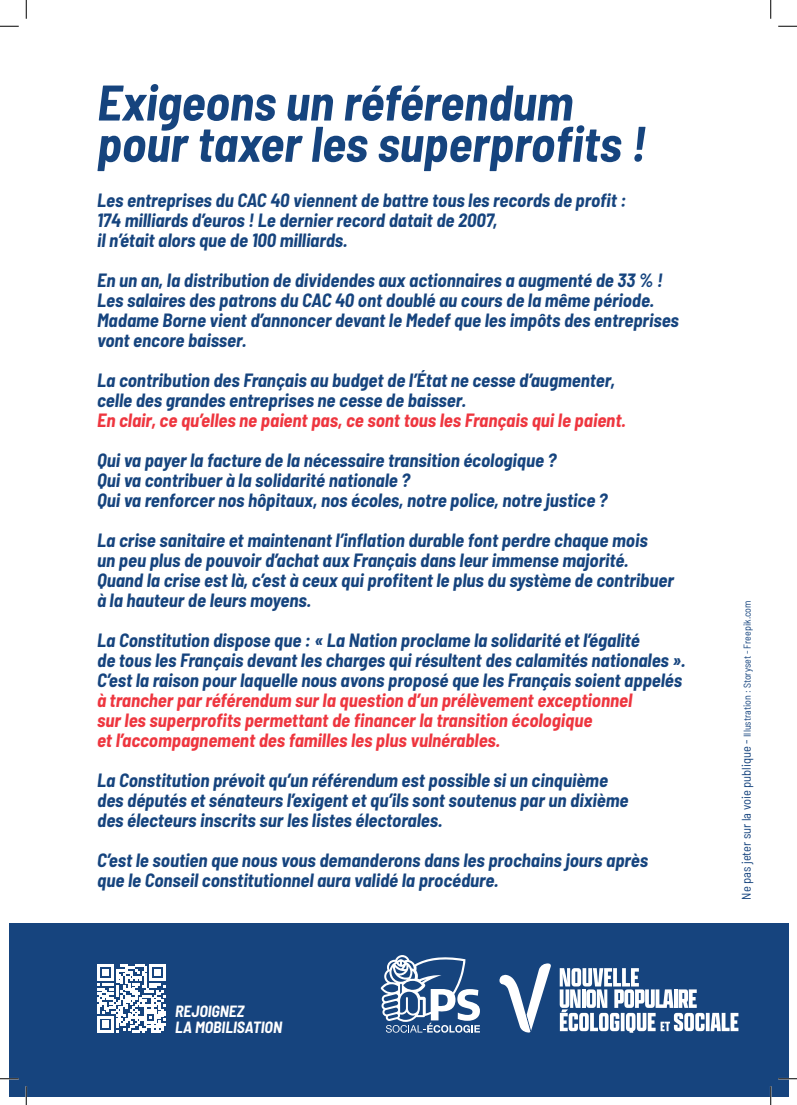
<style>
.page{position:relative;width:797px;height:1105px;background:#fff}
.page>*{position:absolute;margin:0;border:0;box-sizing:border-box;transform-origin:0 0}
.t1{font:italic 700 semi-condensed 50px/41.2px "Barlow";color:#16447e}
.t2{font:italic 700 semi-condensed 18.75px/20px "Barlow";color:#16447e}
.t3{font:italic 700 semi-condensed 18.75px/20px "Barlow";color:#ee363f}
.t4{font:italic 700 semi-condensed 15.88px/16.2px "Barlow";color:#fff}
.t5{font:semi-condensed 10px "Barlow";color:#16447e}
.s1{font-size:12.5px}
</style>
<div class="page">
<div style="left:9px;top:923px;width:779px;height:173px;background:#16447e"></div>
<svg style="left:97px;top:964px;width:69px;height:69px"></svg>
<svg style="left:381px;top:955px;width:99px;height:78px"></svg>
<svg style="left:499px;top:963px;width:52px;height:69px"></svg>
<svg style="left:559px;top:968px;width:179px;height:65px"></svg>
<svg style="left:0;top:25px;width:19px;height:2px"></svg>
<svg style="left:778px;top:25px;width:19px;height:2px"></svg>
<svg style="left:0;top:1078px;width:19px;height:1px"></svg>
<svg style="left:778px;top:1078px;width:19px;height:1px"></svg>
<svg style="left:25px;top:0;width:2px;height:19px"></svg>
<svg style="left:25px;top:1086px;width:2px;height:19px"></svg>
<svg style="left:770px;top:0;width:1px;height:19px"></svg>
<svg style="left:770px;top:1086px;width:1px;height:19px"></svg>
<h1 class="t1" style="left:97px;top:79px;width:550px">Exigeons un référendum pour taxer les superprofits !</h1>
<p class="t2" style="left:97px;top:189px;width:530px">Les entreprises du CAC 40 viennent de battre tous les records de profit :<br>174 milliards d’euros ! Le dernier record datait de 2007,<br>il n’était alors que de 100 milliards.</p>
<p class="t2" style="left:97px;top:269px;width:583px">En un an, la distribution de dividendes aux actionnaires a augmenté de 33 % !<br>Les salaires des patrons du CAC 40 ont doublé au cours de la même période.<br>Madame Borne vient d’annoncer devant le Medef que les impôts des entreprises vont encore baisser.</p>
<p class="t2" style="left:97px;top:369px;width:519px">La contribution des Français au budget de l’État ne cesse d’augmenter, celle des grandes entreprises ne cesse de baisser.</p>
<p class="t3" style="left:97px;top:409px;width:530px">En clair, ce qu’elles ne paient pas, ce sont tous les Français qui le paient.</p>
<p class="t2" style="left:97px;top:449px;width:512px">Qui va payer la facture de la nécessaire transition écologique ?<br>Qui va contribuer à la solidarité nationale ?<br>Qui va renforcer nos hôpitaux, nos écoles, notre police, notre justice ?</p>
<p class="t2" style="left:97px;top:529px;width:578px">La crise sanitaire et maintenant l’inflation durable font perdre chaque mois<br>un peu plus de pouvoir d’achat aux Français dans leur immense majorité.<br>Quand la crise est là, c’est à ceux qui profitent le plus du système de contribuer à la hauteur de leurs moyens.</p>
<p class="t2" style="left:97px;top:629px;width:590px">La Constitution dispose que : « La Nation proclame la solidarité et l’égalité<br>de tous les Français devant les charges qui résultent des calamités nationales ».<br>C’est la raison pour laquelle nous avons proposé que les Français soient appelés</p>
<p class="t3" style="left:97px;top:689px;width:536px">à trancher par référendum sur la question d’un prélèvement exceptionnel sur les superprofits permettant de financer la transition écologique<br>et l’accompagnement des familles les plus vulnérables.</p>
<p class="t2" style="left:97px;top:769px;width:533px">La Constitution prévoit qu’un référendum est possible si un cinquième des députés et sénateurs l’exigent et qu’ils sont soutenus par un dixième des électeurs inscrits sur les listes électorales.</p>
<p class="t2" style="left:97px;top:849px;width:552px">C’est le soutien que nous vous demanderons dans les prochains jours après que le Conseil constitutionnel aura validé la procédure.</p>
<p class="t4" style="left:175px;top:1002px;width:108px">REJOIGNEZ<br>LA MOBILISATION</p>
<p class="t5" style="left:740px;top:900px;width:301px;rotate:-90deg"><span class="s1">Ne pas jeter sur la voie publique -</span> Illustration : Storyset - Freepik.com</p>
</div>
